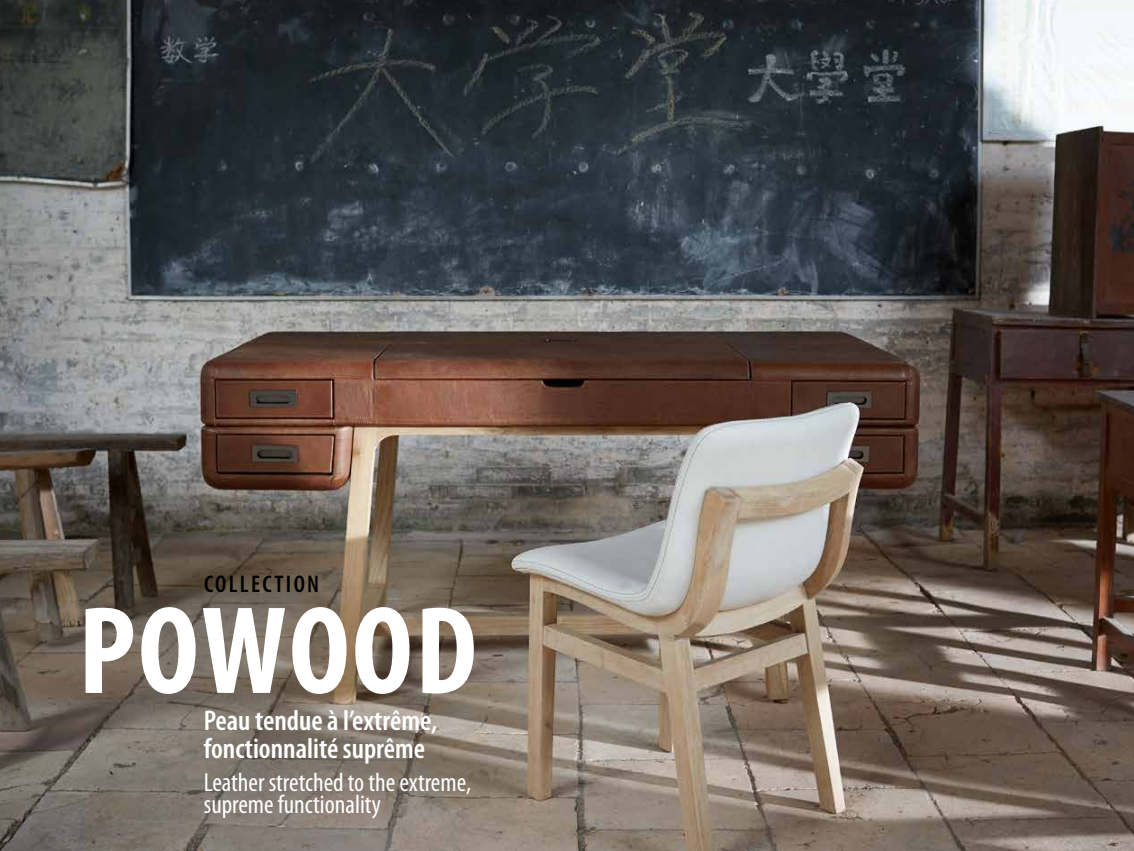
<style>
.page{position:relative;width:1134px;height:851px;background:#fff}
.page>*{position:absolute;margin:0;border:0;box-sizing:border-box;transform-origin:0 0}
.t1{font:700 condensed 125.75px "Myriad Pro";letter-spacing:.02em;color:#fff}
.t2{font:600 condensed 28.75px/27.5px "Myriad Pro";color:#fff}
.t3{font:condensed 26.25px/22.5px "Myriad Pro";color:#fff}
.t4{font:600 condensed 24.25px "Myriad Pro";letter-spacing:.095em;color:#000}
</style>
<div class="page">
<img style="left:0;top:0;width:1134px;height:850px">
<p class="t4" style="left:204px;top:570px;width:117px">COLLECTION</p>
<h1 class="t1" style="left:78px;top:581px;width:400px">POWOOD</h1>
<p class="t2" style="left:204px;top:707px;width:235px">Peau tendue à l’extrême, fonctionnalité suprême</p>
<p class="t3" style="left:204px;top:771px;width:269px">Leather stretched to the extreme, supreme functionality</p>
</div>
